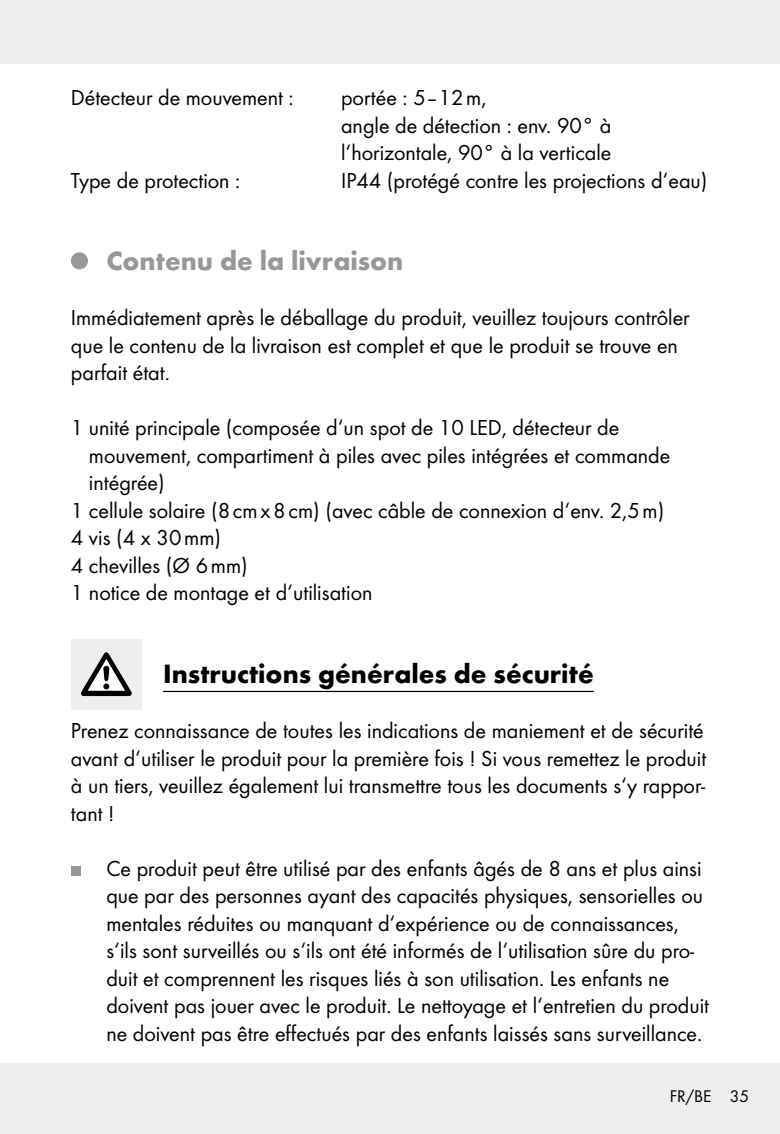
<style>
.page{position:relative;width:780px;height:1134px;background:#fff}
.page>*{position:absolute;margin:0;border:0;box-sizing:border-box;transform-origin:0 0}
.t1{font:700 27.5px "Futura";color:#000}
.t2{font:700 27.5px "Futura";color:#97979c}
.t3{font:22.5px/27.5px "Futura Boo";color:#000}
.t4{font:17.5px "Futura Boo";color:#000}
</style>
<div class="page">
<div style="left:0;top:0;width:780px;height:64px;background:#eceeef"></div>
<div style="left:0;top:1063px;width:780px;height:71px;background:#eceeef"></div>
<hr style="left:163px;top:691px;width:430px;height:1px;background:#000">
<div style="left:71px;top:252px;width:17px;height:17px;background:#97979c;border-radius:50%"></div>
<div style="left:71px;top:639px;width:71px;height:71px;background:#eceeef"></div>
<svg style="left:81px;top:652px;width:51px;height:44px"></svg>
<div style="left:71px;top:866px;width:9px;height:9px;background:#97979c"></div>
<p class="t3" style="left:71px;top:84px;width:224px">Détecteur de mouvement :</p>
<p class="t3" style="left:341px;top:84px;width:272px">portée : 5–12m,<br>angle de détection : env. 90° à l‘horizontale, 90° à la verticale</p>
<p class="t3" style="left:71px;top:167px;width:171px">Type de protection :</p>
<p class="t3" style="left:341px;top:167px;width:368px">IP44 (protégé contre les projections d‘eau)</p>
<p class="t2" style="left:106px;top:244px;width:298px">Contenu de la livraison</p>
<p class="t3" style="left:71px;top:304px;width:620px">Immédiatement après le déballage du produit, veuillez toujours contrôler que le contenu de la livraison est complet et que le produit se trouve en parfait état.</p>
<p class="t3" style="left:71px;top:414px;width:550px">1 unité principale (composée d‘un spot de 10 LED, détecteur de</p>
<p class="t3" style="left:89px;top:442px;width:583px">mouvement, compartiment à piles avec piles intégrées et commande</p>
<p class="t3" style="left:89px;top:469px;width:77px">intégrée)</p>
<p class="t3" style="left:71px;top:497px;width:595px">1 cellule solaire (8cmx8cm) (avec câble de connexion d‘env. 2,5m)</p>
<p class="t3" style="left:71px;top:524px;width:152px">4 vis (4 x 30mm)</p>
<p class="t3" style="left:71px;top:552px;width:178px">4 chevilles (Ø 6mm)</p>
<p class="t3" style="left:71px;top:579px;width:303px">1 notice de montage et d‘utilisation</p>
<p class="t1" style="left:163px;top:657px;width:432px">Instructions générales de sécurité</p>
<p class="t3" style="left:71px;top:717px;width:636px;text-align:justify">Prenez connaissance de toutes les indications de maniement et de sécurité avant d‘utiliser le produit pour la première fois ! Si vous remettez le produit à un tiers, veuillez également lui transmettre tous les documents s‘y rappor&shy;tant !</p>
<p class="t3" style="left:106px;top:854px;width:604px">Ce produit peut être utilisé par des enfants âgés de 8 ans et plus ainsi que par des personnes ayant des capacités physiques, sensorielles ou mentales réduites ou manquant d‘expérience ou de connaissances, s‘ils sont surveillés ou s‘ils ont été informés de l‘utilisation sûre du pro&shy;duit et comprennent les risques liés à son utilisation. Les enfants ne doivent pas jouer avec le produit. Le nettoyage et l‘entretien du produit ne doivent pas être effectués par des enfants laissés sans surveillance.</p>
<p class="t4" style="left:669px;top:1086px;width:81px">FR/BE 35</p>
</div>
